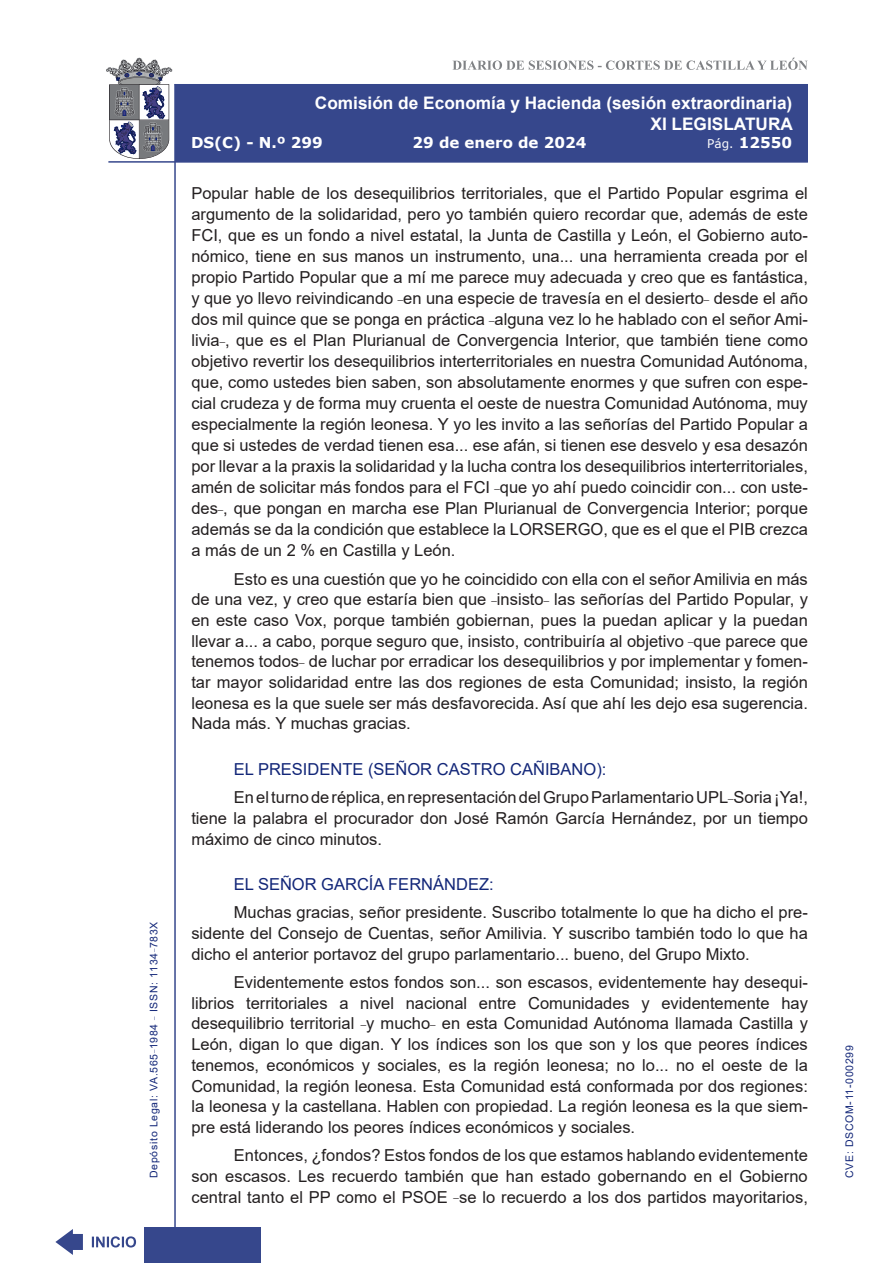
<style>
.page{position:relative;width:893px;height:1263px;background:#fff}
.page>*{position:absolute;margin:0;border:0;box-sizing:border-box;transform-origin:0 0}
.t1{font:700 17.25px/20.7px "Arial";color:#fff;text-align:right}
.t2{font:16.5px/20.7px "Arial";color:#231f20;text-align:justify}
.Orador{font:16.5px "Arial";color:#122678}
.t3{font:700 15px "Verdana";color:#fff}
.t4{font:10.5px "Arial";letter-spacing:.065em;color:#122678}
.s1{font-weight:400;font-size:12px}
</style>
<div class="page">
<svg style="left:452px;top:58px;width:356px;height:12px"></svg>
<hr style="left:174px;top:84px;width:2px;height:1179px;background:#36478c">
<div style="left:144px;top:1227px;width:117px;height:36px;background:#36478c"></div>
<div style="left:175px;top:84px;width:633px;height:78px;background:#36478c"></div>
<hr style="left:108px;top:161px;width:700px;height:2px;background:#36478c">
<svg style="left:92px;top:1236px;width:44px;height:11px"></svg>
<svg style="left:55px;top:1229px;width:28px;height:26px"></svg>
<svg style="left:106px;top:58px;width:66px;height:101px"></svg>
<p class="t4" style="left:146px;top:1178px;width:258px;rotate:-90deg">Depósito Legal: VA.565<sup>_</sup>1984 <sup>_</sup> ISSN: 1134<sup>_</sup>783X</p>
<p class="t1" style="left:315px;top:93px;width:480px">Comisión de Economía y Hacienda (sesión extraordinaria)<br>XI LEGISLATURA</p>
<p class="t3" style="left:191px;top:132px;width:133px">DS(C) - N.º 299</p>
<p class="t3" style="left:413px;top:132px;width:175px">29 de enero de 2024</p>
<p class="t3" style="left:707px;top:132px;width:86px"><span class="s1">Pág.</span> 12550</p>
<p class="t2" style="left:191px;top:183px;width:618px">Popular hable de los desequilibrios territoriales, que el Partido Popular esgrima el argumento de la solidaridad, pero yo también quiero recordar que, además de este FCI, que es un fondo a nivel estatal, la Junta de Castilla y León, el Gobierno auto&shy;nómico, tiene en sus manos un instrumento, una... una herramienta creada por el propio Partido Popular que a mí me parece muy adecuada y creo que es fantástica, y que yo llevo reivindicando <sup>_</sup>en una especie de travesía en el desierto<sup>_</sup> desde el año dos mil quince que se ponga en práctica <sup>_</sup>alguna vez lo he hablado con el señor Ami&shy;livia<sup>_</sup>, que es el Plan Plurianual de Convergencia Interior, que también tiene como objetivo revertir los desequilibrios interterritoriales en nuestra Comunidad Autónoma, que, como ustedes bien saben, son absolutamente enormes y que sufren con espe&shy;cial crudeza y de forma muy cruenta el oeste de nuestra Comunidad Autónoma, muy especialmente la región leonesa. Y yo les invito a las señorías del Partido Popular a que si ustedes de verdad tienen esa... ese afán, si tienen ese desvelo y esa desazón por llevar a la praxis la solidaridad y la lucha contra los desequilibrios interterritoriales, amén de solicitar más fondos para el FCI <sup>_</sup>que yo ahí puedo coincidir con... con uste&shy;des<sup>_</sup>, que pongan en marcha ese Plan Plurianual de Convergencia Interior; porque además se da la condición que establece la LORSERGO, que es el que el PIB crezca a más de un 2 % en Castilla y León.</p>
<p class="t2" style="left:191px;top:568px;width:618px;text-indent:43px">Esto es una cuestión que yo he coincidido con ella con el señor Amilivia en más de una vez, y creo que estaría bien que <sup>_</sup>insisto<sup>_</sup> las señorías del Partido Popular, y en este caso Vox, porque también gobiernan, pues la puedan aplicar y la puedan llevar a... a cabo, porque seguro que, insisto, contribuiría al objetivo <sup>_</sup>que parece que tenemos todos<sup>_</sup> de luchar por erradicar los desequilibrios y por implementar y fomen&shy;tar mayor solidaridad entre las dos regiones de esta Comunidad; insisto, la región leonesa es la que suele ser más desfavorecida. Así que ahí les dejo esa sugerencia.<br>Nada más. Y muchas gracias.</p>
<p class="Orador" style="left:234px;top:758px;width:374px">EL PRESIDENTE (SEÑOR CASTRO CAÑIBANO):</p>
<p class="t2" style="left:191px;top:787px;width:618px;text-indent:43px">En el turno de réplica, en representación del Grupo Parlamentario UPL<sup>_</sup>Soria ¡Ya!, tiene la palabra el procurador don José Ramón García Hernández, por un tiempo máximo de cinco minutos.</p>
<p class="Orador" style="left:234px;top:873px;width:261px">EL SEÑOR GARCÍA FERNÁNDEZ:</p>
<p class="t2" style="left:191px;top:902px;width:618px;text-indent:43px">Muchas gracias, señor presidente. Suscribo totalmente lo que ha dicho el pre&shy;sidente del Consejo de Cuentas, señor Amilivia. Y suscribo también todo lo que ha dicho el anterior portavoz del grupo parlamentario... bueno, del Grupo Mixto.</p>
<p class="t2" style="left:191px;top:972px;width:618px;text-indent:43px">Evidentemente estos fondos son... son escasos, evidentemente hay desequi&shy;librios territoriales a nivel nacional entre Comunidades y evidentemente hay desequilibrio territorial <sup>_</sup>y mucho<sup>_</sup> en esta Comunidad Autónoma llamada Castilla y León, digan lo que digan. Y los índices son los que son y los que peores índices tenemos, económicos y sociales, es la región leonesa; no lo... no el oeste de la Comunidad, la región leonesa. Esta Comunidad está conformada por dos regiones: la leonesa y la castellana. Hablen con propiedad. La región leonesa es la que siem&shy;pre está liderando los peores índices económicos y sociales.</p>
<p class="t2" style="left:191px;top:1145px;width:618px;text-indent:43px">Entonces, ¿fondos? Estos fondos de los que estamos hablando evidentemente son escasos. Les recuerdo también que han estado gobernando en el Gobierno central tanto el PP como el PSOE <sup>_</sup>se lo recuerdo a los dos partidos mayoritarios,</p>
<p class="t4" style="left:842px;top:1178px;width:134px;rotate:-90deg">CVE: DSCOM-11-000299</p>
</div>
